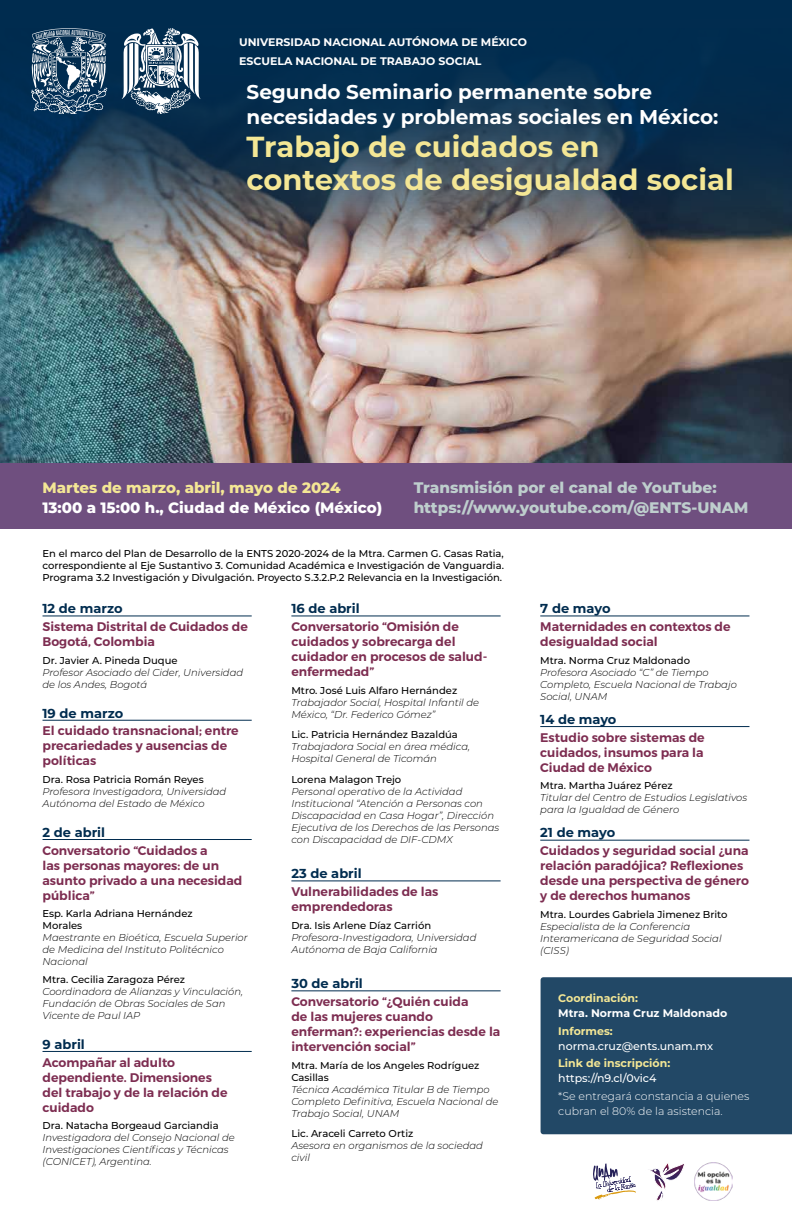
<style>
.page{position:relative;width:792px;height:1224px;background:#fff}
.page>*{position:absolute;margin:0;border:0;box-sizing:border-box;transform-origin:0 0}
.t1{font:700 29px/33px "Montserrat";color:#f4e795}
.t2{font:700 20px/25px "Montserrat";color:#fff}
.t3{font:800 15.3px/20px "Montserrat";color:#bececd}
.t4{font:800 15px "Montserrat";color:#fff}
.t5{font:800 15px "Montserrat";color:#f4e795}
.t6{font:700 13px "Montserrat";color:#002c4f}
.t7{font:600 12.5px/15px "Montserrat";color:#7d2d51}
.t8{font:700 11px/18.3px "Montserrat";color:#fff}
.t9{font:300 11px/15px "Montserrat";color:#fff}
.t10{font:500 11px "Montserrat";color:#fff}
.t11{font:700 11px "Montserrat";color:#f4e795}
.t12{font:italic 300 10px/12px "Montserrat";color:#000}
.t13{font:500 10px/12px "Montserrat";color:#000}
</style>
<div class="page">
<img style="left:0;top:307px;width:792px;height:156px">
<img style="left:0;top:0;width:792px;height:307px">
<div style="left:0;top:463px;width:792px;height:66px;background:#6f4f7f"></div>
<hr style="left:43px;top:616px;width:209px;height:1px;background:#002c4f">
<hr style="left:43px;top:720px;width:209px;height:1px;background:#002c4f">
<hr style="left:43px;top:839px;width:209px;height:1px;background:#002c4f">
<hr style="left:43px;top:1051px;width:209px;height:1px;background:#002c4f">
<hr style="left:291px;top:616px;width:210px;height:1px;background:#002c4f">
<hr style="left:291px;top:881px;width:210px;height:1px;background:#002c4f">
<hr style="left:291px;top:991px;width:210px;height:1px;background:#002c4f">
<hr style="left:540px;top:616px;width:209px;height:1px;background:#002c4f">
<hr style="left:540px;top:726px;width:209px;height:1px;background:#002c4f">
<hr style="left:540px;top:840px;width:209px;height:1px;background:#002c4f">
<svg style="left:122px;top:28px;width:79px;height:85px"></svg>
<svg style="left:31px;top:28px;width:76px;height:85px;background:#526f88"></svg>
<img style="left:695px;top:1163px;width:37px;height:37px">
<svg style="left:648px;top:1163px;width:36px;height:38px"></svg>
<svg style="left:593px;top:1163px;width:43px;height:37px"></svg>
<div style="left:541px;top:977px;width:251px;height:157px;background:#224866"></div>
<p class="t8" style="left:239px;top:33px;width:289px">UNIVERSIDAD NACIONAL AUTÓNOMA DE MÉXICO<br>ESCUELA NACIONAL DE TRABAJO SOCIAL</p>
<h2 class="t2" style="left:247px;top:78px;width:473px">Segundo Seminario permanente sobre necesidades y problemas sociales en México:</h2>
<h1 class="t1" style="left:247px;top:128px;width:489px">Trabajo de cuidados en contextos de desigualdad social</h1>
<h3 class="t5" style="left:43px;top:476px;width:300px">Martes de marzo, abril, mayo de 2024</h3>
<h3 class="t4" style="left:43px;top:496px;width:341px">13:00 a 15:00 h., Ciudad de México (México)</h3>
<h3 class="t3" style="left:414px;top:477px;width:336px">Transmisión por el canal de YouTube: https://www.youtube.com/@ENTS-UNAM</h3>
<p class="t13" style="left:43px;top:548px;width:463px;text-align:justify">En el marco del Plan de Desarrollo de la ENTS 2020-2024 de la Mtra. Carmen G. Casas Ratia, correspondiente al Eje Sustantivo 3. Comunidad Académica e Investigación de Vanguardia.<br>Programa 3.2 Investigación y Divulgación. Proyecto S.3.2.P.2 Relevancia en la Investigación.</p>
<h3 class="t6" style="left:43px;top:599px;width:82px">12 de marzo</h3>
<p class="t7" style="left:43px;top:619px;width:207px">Sistema Distrital de Cuidados de<br>Bogotá, Colombia</p>
<p class="t13" style="left:43px;top:654px;width:137px">Dr. Javier A. Pineda Duque</p>
<p class="t12" style="left:43px;top:666px;width:202px">Profesor Asociado del Cider, Universidad de los Andes, Bogotá</p>
<h3 class="t6" style="left:43px;top:704px;width:82px">19 de marzo</h3>
<p class="t7" style="left:43px;top:724px;width:198px">El cuidado transnacional; entre precariedades y ausencias de políticas</p>
<p class="t13" style="left:43px;top:773px;width:163px">Dra. Rosa Patricia Román Reyes</p>
<p class="t12" style="left:43px;top:785px;width:185px">Profesora Investigadora, Universidad<br>Autónoma del Estado de México</p>
<h3 class="t6" style="left:43px;top:823px;width:64px">2 de abril</h3>
<p class="t7" style="left:43px;top:843px;width:201px">Conversatorio “Cuidados a<br>las personas mayores: de un asunto privado a una necesidad pública”</p>
<p class="t13" style="left:43px;top:907px;width:152px">Esp. Karla Adriana Hernández<br>Morales</p>
<p class="t12" style="left:43px;top:931px;width:207px">Maestrante en Bioética, Escuela Superior de Medicina del Instituto Politécnico<br>Nacional</p>
<p class="t13" style="left:43px;top:973px;width:144px">Mtra. Cecilia Zaragoza Pérez</p>
<p class="t12" style="left:43px;top:985px;width:202px">Coordinadora de Alianzas y Vinculación,<br>Fundación de Obras Sociales de San<br>Vicente de Paul IAP</p>
<h3 class="t6" style="left:43px;top:1035px;width:44px">9 abril</h3>
<p class="t7" style="left:43px;top:1055px;width:187px">Acompañar al adulto dependiente. Dimensiones del trabajo y de la relación de cuidado</p>
<p class="t13" style="left:43px;top:1119px;width:178px">Dra. Natacha Borgeaud Garciandia</p>
<p class="t12" style="left:43px;top:1131px;width:194px">Investigadora del Consejo Nacional de<br>Investigaciones Científicas y Técnicas (CONICET), Argentina.</p>
<h3 class="t6" style="left:291px;top:599px;width:70px">16 de abril</h3>
<p class="t7" style="left:291px;top:619px;width:198px">Conversatorio “Omisión de cuidados y sobrecarga del cuidador en procesos de salud&shy;enfermedad”</p>
<p class="t13" style="left:291px;top:684px;width:167px">Mtro. José Luis Alfaro Hernández</p>
<p class="t12" style="left:291px;top:696px;width:189px">Trabajador Social, Hospital Infantil de<br>México, “Dr. Federico Gómez”</p>
<p class="t13" style="left:291px;top:728px;width:168px">Lic. Patricia Hernández Bazaldúa</p>
<p class="t12" style="left:291px;top:740px;width:180px">Trabajadora Social en área médica,<br>Hospital General de Ticomán</p>
<p class="t13" style="left:291px;top:773px;width:111px">Lorena Malagon Trejo</p>
<p class="t12" style="left:291px;top:785px;width:209px">Personal operativo de la Actividad Institucional “Atención a Personas con Discapacidad en Casa Hogar”, Dirección Ejecutiva de los Derechos de las Personas con Discapacidad de DIF-CDMX</p>
<h3 class="t6" style="left:291px;top:864px;width:72px">23 de abril</h3>
<p class="t7" style="left:291px;top:884px;width:148px">Vulnerabilidades de las emprendedoras</p>
<p class="t13" style="left:291px;top:919px;width:141px">Dra. Isis Arlene Díaz Carrión</p>
<p class="t12" style="left:291px;top:931px;width:187px">Profesora-Investigadora, Universidad<br>Autónoma de Baja California</p>
<h3 class="t6" style="left:291px;top:974px;width:73px">30 de abril</h3>
<p class="t7" style="left:291px;top:994px;width:210px">Conversatorio “¿Quién cuida<br>de las mujeres cuando enferman?: experiencias desde la intervención social”</p>
<p class="t13" style="left:291px;top:1059px;width:190px">Mtra. María de los Angeles Rodríguez<br>Casillas</p>
<p class="t12" style="left:291px;top:1083px;width:209px">Técnica Académica Titular B de Tiempo<br>Completo Definitiva, Escuela Nacional de<br>Trabajo Social, UNAM</p>
<p class="t13" style="left:291px;top:1127px;width:124px">Lic. Araceli Carreto Ortiz</p>
<p class="t12" style="left:291px;top:1139px;width:193px">Asesora en organismos de la sociedad civil</p>
<h3 class="t6" style="left:540px;top:599px;width:72px">7 de mayo</h3>
<p class="t7" style="left:540px;top:619px;width:192px">Maternidades en contextos de desigualdad social</p>
<p class="t13" style="left:540px;top:654px;width:151px">Mtra. Norma Cruz Maldonado</p>
<p class="t12" style="left:540px;top:666px;width:198px">Profesora Asociado “C” de Tiempo<br>Completo, Escuela Nacional de Trabajo<br>Social, UNAM</p>
<h3 class="t6" style="left:540px;top:710px;width:78px">14 de mayo</h3>
<p class="t7" style="left:540px;top:730px;width:166px;text-align:justify">Estudio sobre sistemas de cuidados, insumos para la Ciudad de México</p>
<p class="t13" style="left:540px;top:779px;width:134px">Mtra. Martha Juárez Pérez</p>
<p class="t12" style="left:540px;top:791px;width:208px">Titular del Centro de Estudios Legislativos para la Igualdad de Género</p>
<h3 class="t6" style="left:540px;top:823px;width:76px">21 de mayo</h3>
<p class="t7" style="left:540px;top:843px;width:210px">Cuidados y seguridad social ¿una relación paradójica? Reflexiones desde una perspectiva de género y de derechos humanos</p>
<p class="t13" style="left:540px;top:908px;width:189px">Mtra. Lourdes Gabriela Jimenez Brito</p>
<p class="t12" style="left:540px;top:920px;width:183px">Especialista de la Conferencia<br>Interamericana de Seguridad Social (CISS)</p>
<p class="t11" style="left:558px;top:990px;width:81px">Coordinación:</p>
<p class="t8" style="left:558px;top:1003px;width:171px">Mtra. Norma Cruz Maldonado</p>
<p class="t11" style="left:558px;top:1023px;width:56px">Informes:</p>
<p class="t10" style="left:558px;top:1038px;width:156px">norma.cruz@ents.unam.mx</p>
<p class="t11" style="left:558px;top:1056px;width:113px">Link de inscripción:</p>
<p class="t10" style="left:558px;top:1071px;width:100px">https://n9.cl/0vic4</p>
<p class="t9" style="left:558px;top:1089px;width:193px">*Se entregará constancia a quienes cubran el 80% de la asistencia.</p>
</div>
